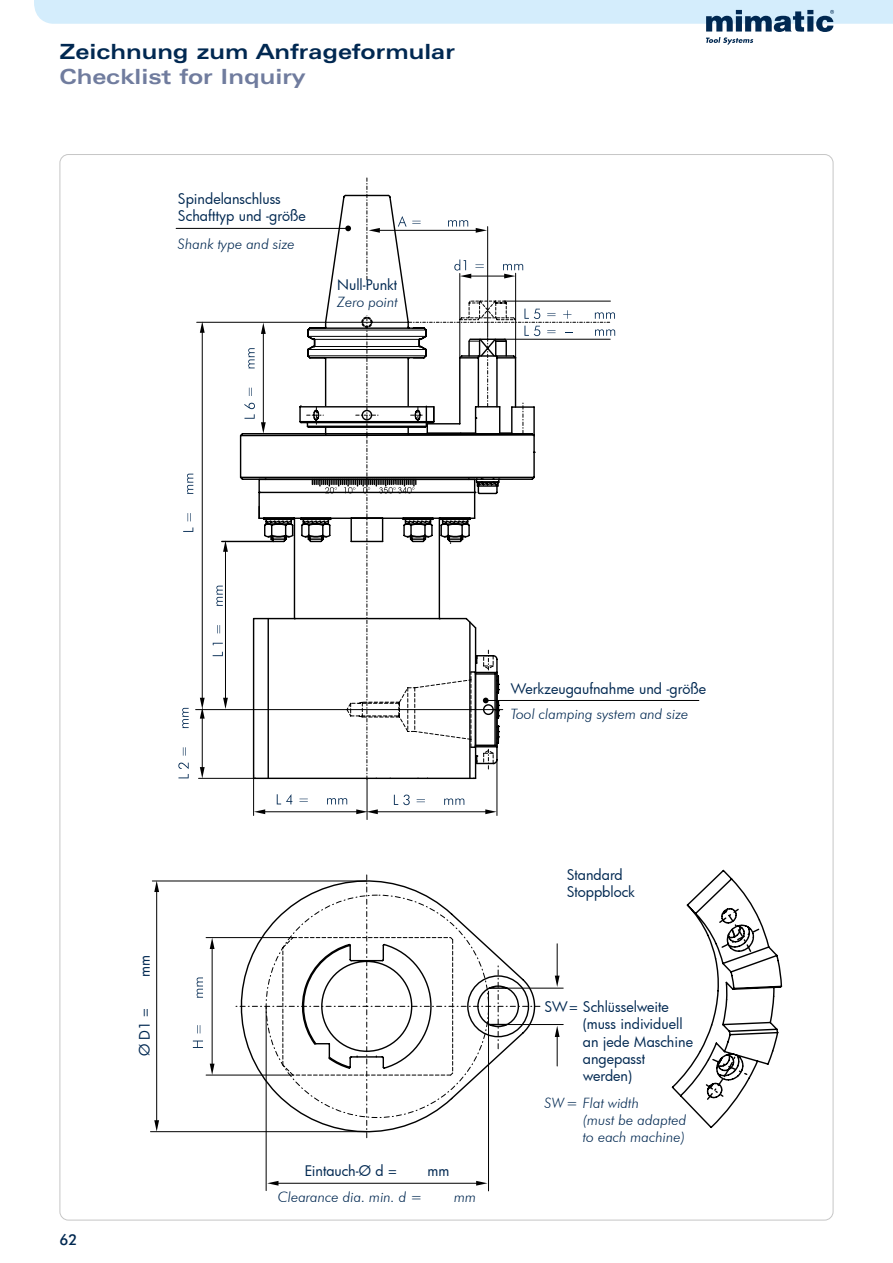
<style>
.page{position:relative;width:893px;height:1263px;background:#fff}
.page>*{position:absolute;margin:0;border:0;box-sizing:border-box;transform-origin:0 0}
.t1{font:700 expanded 21px "Zurich BT";color:#002851}
.t2{font:700 expanded 21px "Zurich BT";color:#707c9e}
.t3{font:500 15px "Futura BT";color:#002851}
.t4{font:14.25px/17.1px "Futura";color:#002851}
.t5{font:italic 300 14.25px/17.1px "Futura BT";color:#002851}
</style>
<div class="page">
<svg style="left:34px;top:0;width:859px;height:44px"></svg>
<hr style="left:196px;top:709px;width:307px;height:1px;background:#000">
<hr style="left:253px;top:775px;width:1px;height:40px;background:#000">
<hr style="left:260px;top:811px;width:101px;height:1px;background:#000">
<svg style="left:254px;top:809px;width:11px;height:5px"></svg>
<hr style="left:497px;top:760px;width:1px;height:55px;background:#000">
<hr style="left:373px;top:811px;width:118px;height:1px;background:#000">
<svg style="left:356px;top:809px;width:22px;height:5px"></svg>
<svg style="left:485px;top:809px;width:12px;height:5px"></svg>
<hr style="left:199px;top:778px;width:55px;height:1px;background:#000">
<hr style="left:202px;top:713px;width:1px;height:59px;background:#000">
<svg style="left:200px;top:767px;width:5px;height:11px"></svg>
<hr style="left:222px;top:541px;width:52px;height:1px;background:#000">
<hr style="left:225px;top:546px;width:1px;height:157px;background:#000">
<svg style="left:223px;top:698px;width:5px;height:11px"></svg>
<svg style="left:223px;top:540px;width:5px;height:12px"></svg>
<hr style="left:197px;top:322px;width:211px;height:1px;background:#000">
<hr style="left:202px;top:328px;width:1px;height:375px;background:#000">
<svg style="left:200px;top:698px;width:5px;height:21px"></svg>
<svg style="left:200px;top:321px;width:5px;height:12px"></svg>
<hr style="left:367px;top:779px;width:1px;height:40px;background:#000">
<hr style="left:486px;top:700px;width:213px;height:1px;background:#000">
<hr style="left:176px;top:228px;width:172px;height:1px;background:#000">
<svg style="left:671px;top:869px;width:112px;height:260px"></svg>
<hr style="left:507px;top:1024px;width:56px;height:1px;background:#000">
<hr style="left:557px;top:1032px;width:1px;height:34px;background:#000">
<svg style="left:555px;top:1026px;width:5px;height:11px"></svg>
<hr style="left:507px;top:988px;width:56px;height:1px;background:#000">
<hr style="left:557px;top:944px;width:1px;height:37px;background:#000">
<svg style="left:555px;top:976px;width:5px;height:11px"></svg>
<hr style="left:206px;top:1075px;width:87px;height:1px;background:#000">
<hr style="left:206px;top:937px;width:87px;height:1px;background:#000">
<hr style="left:212px;top:944px;width:1px;height:125px;background:#000">
<svg style="left:210px;top:1064px;width:5px;height:11px"></svg>
<svg style="left:210px;top:938px;width:5px;height:11px"></svg>
<hr style="left:150px;top:1131px;width:217px;height:1px;background:#000">
<hr style="left:152px;top:881px;width:215px;height:1px;background:#000">
<hr style="left:156px;top:887px;width:1px;height:238px;background:#000">
<svg style="left:154px;top:1120px;width:5px;height:11px"></svg>
<svg style="left:154px;top:881px;width:5px;height:11px"></svg>
<hr style="left:488px;top:991px;width:1px;height:200px;background:#000">
<hr style="left:266px;top:1006px;width:1px;height:184px;background:#000">
<hr style="left:273px;top:1183px;width:208px;height:1px;background:#000">
<svg style="left:476px;top:1181px;width:11px;height:5px"></svg>
<svg style="left:267px;top:1181px;width:11px;height:5px"></svg>
<svg style="left:235px;top:875px;width:305px;height:263px"></svg>
<svg style="left:277px;top:794px;width:15px;height:10px"></svg>
<svg style="left:299px;top:799px;width:9px;height:3px"></svg>
<svg style="left:327px;top:798px;width:20px;height:6px"></svg>
<svg style="left:394px;top:795px;width:16px;height:10px"></svg>
<svg style="left:417px;top:799px;width:8px;height:4px"></svg>
<svg style="left:444px;top:798px;width:20px;height:7px"></svg>
<svg style="left:178px;top:763px;width:11px;height:15px"></svg>
<svg style="left:183px;top:747px;width:3px;height:9px"></svg>
<svg style="left:182px;top:708px;width:7px;height:20px"></svg>
<svg style="left:213px;top:652px;width:10px;height:4px"></svg>
<svg style="left:217px;top:625px;width:4px;height:8px"></svg>
<svg style="left:216px;top:586px;width:7px;height:20px"></svg>
<svg style="left:183px;top:527px;width:10px;height:5px"></svg>
<svg style="left:188px;top:513px;width:3px;height:8px"></svg>
<svg style="left:187px;top:474px;width:6px;height:20px"></svg>
<svg style="left:239px;top:178px;width:376px;height:602px"></svg>
<svg style="left:193px;top:1040px;width:10px;height:8px"></svg>
<svg style="left:197px;top:1025px;width:4px;height:8px"></svg>
<svg style="left:197px;top:977px;width:6px;height:21px"></svg>
<h1 class="t1" style="left:60px;top:39px;width:397px">Zeichnung zum Anfrageformular</h1>
<h1 class="t2" style="left:60px;top:64px;width:247px">Checklist for Inquiry</h1>
<p class="t4" style="left:178px;top:190px;width:129px">Spindelanschluss<br>Schafttyp und -größe</p>
<p class="t5" style="left:178px;top:235px;width:118px">Shank type and size</p>
<p class="t4" style="left:337px;top:276px;width:62px">Null-Punkt</p>
<p class="t5" style="left:337px;top:294px;width:62px">Zero point</p>
<p class="t4" style="left:136px;top:977px;width:23px;rotate:-90deg">mm</p>
<p class="t4" style="left:136px;top:1056px;width:50px;rotate:-90deg">Ø D1 =</p>
<p class="t3" style="left:60px;top:1230px;width:20px">62</p>
<p class="t4" style="left:511px;top:679px;width:197px">Werkzeugaufnahme und -größe</p>
<p class="t5" style="left:511px;top:706px;width:179px">Tool clamping system and size</p>
<p class="t4" style="left:305px;top:1162px;width:94px">Eintauch-Ø d =</p>
<p class="t4" style="left:428px;top:1162px;width:23px">mm</p>
<p class="t5" style="left:278px;top:1188px;width:146px">Clearance dia. min. d =</p>
<p class="t5" style="left:454px;top:1188px;width:24px">mm</p>
<p class="t4" style="left:567px;top:866px;width:70px">Standard<br>Stoppblock</p>
<p class="t4" style="left:583px;top:998px;width:112px;text-indent:-38px">SW= Schlüsselweite (muss individuell an jede Maschine angepasst werden)</p>
<p class="t5" style="left:583px;top:1094px;width:105px;text-indent:-38px">SW= Flat width<br>(must be adapted to each machine)</p>
</div>
